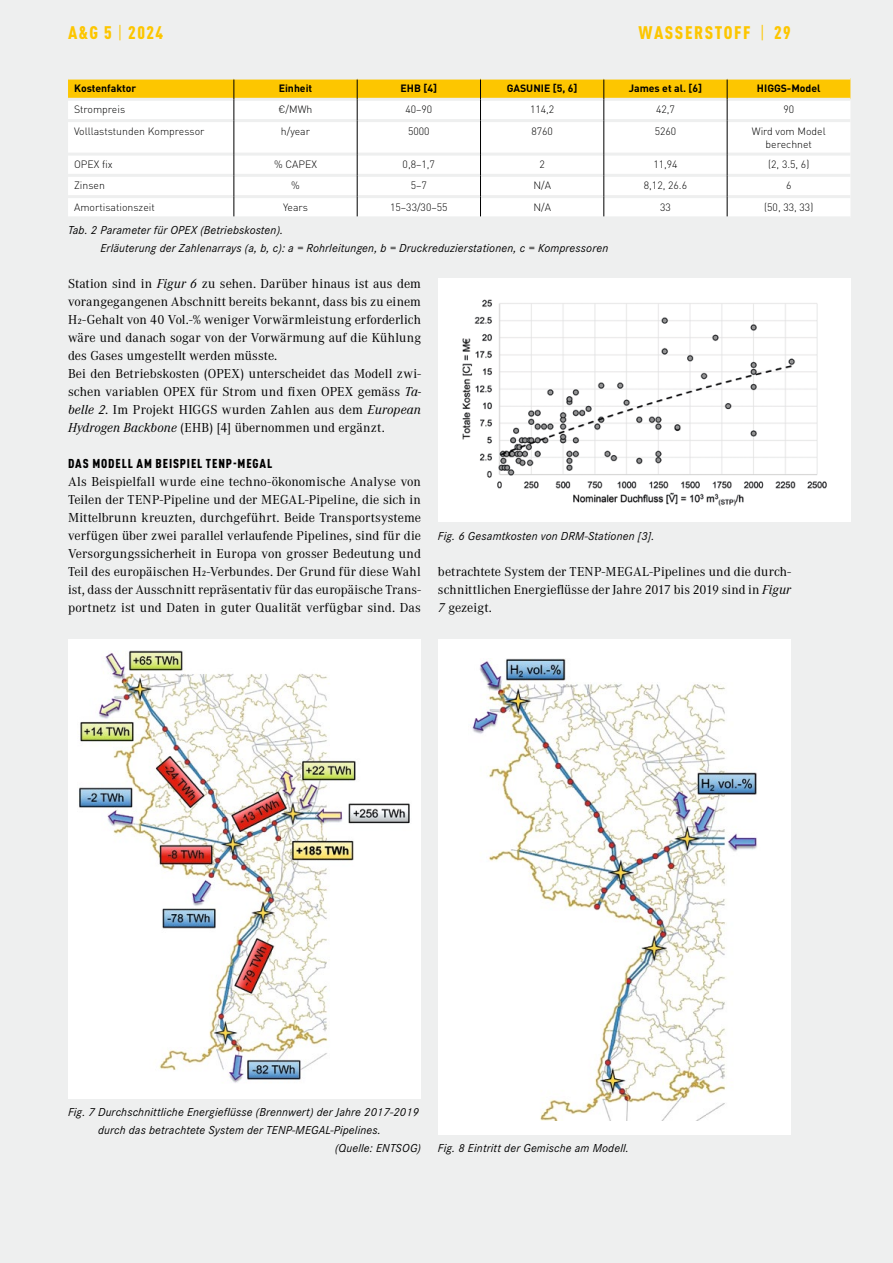
<style>
.page{position:relative;width:893px;height:1263px;background:#eeefef}
.page>*{position:absolute;margin:0;border:0;box-sizing:border-box;transform-origin:0 0}
.Rubriktitel_D_x01{font:900 condensed 18px "DINOT";letter-spacing:.09em;color:#fdc600}
.Ausgabe_x01{font:900 condensed 18px "DINOT";color:#fdc600}
.Fliesstext_D_x05{font:13.5px/18px "Corporate A";letter-spacing:.005em;color:#000;text-align:justify}
.Untertitel_2_D_x07{font:900 condensed 12.75px "DINOT";letter-spacing:.07em;color:#000}
.Legende_x11{font:italic 12px/18px "Corporate S";letter-spacing:.015em;color:#000}
.Tabellenschrift_norm{font:300 10.5px/13.5px "DINOT";color:#000;text-align:center}
.Tabellenschrift_fett{font:700 10.5px "DINOT";color:#000}
.s1{font-weight:400}
.s2{font-style:italic}
</style>
<div class="page">
<div style="left:438px;top:279px;width:412px;height:243px;background:#fff"></div>
<img style="left:462px;top:299px;width:365px;height:207px">
<div style="left:68px;top:122px;width:782px;height:94px;background:#fff"></div>
<hr style="left:68px;top:153px;width:165px;height:3px;background:#eeefef">
<hr style="left:234px;top:153px;width:123px;height:3px;background:#eeefef">
<hr style="left:358px;top:153px;width:122px;height:3px;background:#eeefef">
<hr style="left:481px;top:153px;width:122px;height:3px;background:#eeefef">
<hr style="left:604px;top:153px;width:123px;height:3px;background:#eeefef">
<hr style="left:727px;top:153px;width:123px;height:3px;background:#eeefef">
<hr style="left:68px;top:174px;width:165px;height:3px;background:#eeefef">
<hr style="left:234px;top:174px;width:123px;height:3px;background:#eeefef">
<hr style="left:358px;top:174px;width:122px;height:3px;background:#eeefef">
<hr style="left:481px;top:174px;width:122px;height:3px;background:#eeefef">
<hr style="left:604px;top:174px;width:123px;height:3px;background:#eeefef">
<hr style="left:727px;top:174px;width:123px;height:3px;background:#eeefef">
<hr style="left:68px;top:195px;width:165px;height:3px;background:#eeefef">
<hr style="left:234px;top:195px;width:123px;height:3px;background:#eeefef">
<hr style="left:358px;top:195px;width:122px;height:3px;background:#eeefef">
<hr style="left:481px;top:195px;width:122px;height:3px;background:#eeefef">
<hr style="left:604px;top:195px;width:123px;height:3px;background:#eeefef">
<hr style="left:727px;top:195px;width:123px;height:3px;background:#eeefef">
<svg style="left:68px;top:78px;width:782px;height:43px;background:#fae38f"></svg>
<hr style="left:233px;top:121px;width:1px;height:33px;background:#000">
<hr style="left:357px;top:121px;width:1px;height:33px;background:#000">
<hr style="left:480px;top:121px;width:1px;height:33px;background:#000">
<hr style="left:603px;top:121px;width:1px;height:33px;background:#000">
<hr style="left:727px;top:121px;width:1px;height:33px;background:#000">
<svg style="left:233px;top:154px;width:1px;height:62px"></svg>
<svg style="left:357px;top:154px;width:1px;height:62px"></svg>
<svg style="left:480px;top:154px;width:1px;height:62px"></svg>
<svg style="left:603px;top:154px;width:1px;height:62px"></svg>
<svg style="left:727px;top:154px;width:1px;height:62px"></svg>
<div style="left:68px;top:639px;width:353px;height:459px;background:#fff"></div>
<img style="left:79px;top:651px;width:331px;height:432px">
<div style="left:438px;top:639px;width:353px;height:495px;background:#fff"></div>
<img style="left:472px;top:658px;width:285px;height:462px">
<p class="Ausgabe_x01" style="left:68px;top:22px;width:97px">A&amp;G 5 <span class="s1">|</span> 2024</p>
<p class="Rubriktitel_D_x01" style="left:638px;top:22px;width:154px">WASSERSTOFF <span class="s1">|</span> 29</p>
<p class="Tabellenschrift_fett" style="left:74px;top:81px;width:64px">Kostenfaktor</p>
<p class="Tabellenschrift_fett" style="left:279px;top:81px;width:35px">Einheit</p>
<p class="Tabellenschrift_fett" style="left:401px;top:81px;width:38px">EHB [4]</p>
<p class="Tabellenschrift_fett" style="left:507px;top:81px;width:72px">GASUNIE [5, 6]</p>
<p class="Tabellenschrift_fett" style="left:629px;top:81px;width:75px">James et al. [6]</p>
<p class="Tabellenschrift_fett" style="left:757px;top:81px;width:65px">HIGGS-Model</p>
<p class="Tabellenschrift_norm" style="left:74px;top:102px;width:53px">Strompreis</p>
<p class="Tabellenschrift_norm" style="left:279px;top:102px;width:35px">€/MWh</p>
<p class="Tabellenschrift_norm" style="left:405px;top:102px;width:28px">40–90</p>
<p class="Tabellenschrift_norm" style="left:530px;top:102px;width:26px">114,2</p>
<p class="Tabellenschrift_norm" style="left:656px;top:102px;width:20px">42,7</p>
<p class="Tabellenschrift_norm" style="left:783px;top:102px;width:12px">90</p>
<p class="Tabellenschrift_norm" style="left:74px;top:124px;width:132px">Volllaststunden Kompressor</p>
<p class="Tabellenschrift_norm" style="left:281px;top:124px;width:31px">h/year</p>
<p class="Tabellenschrift_norm" style="left:408px;top:124px;width:23px">5000</p>
<p class="Tabellenschrift_norm" style="left:531px;top:124px;width:23px">8760</p>
<p class="Tabellenschrift_norm" style="left:655px;top:124px;width:23px">5260</p>
<p class="Tabellenschrift_norm" style="left:752px;top:124px;width:75px">Wird vom Model berechnet</p>
<p class="Tabellenschrift_norm" style="left:74px;top:157px;width:40px">OPEX fix</p>
<p class="Tabellenschrift_norm" style="left:274px;top:157px;width:44px">% CAPEX</p>
<p class="Tabellenschrift_norm" style="left:403px;top:157px;width:34px">0,8–1,7</p>
<p class="Tabellenschrift_norm" style="left:539px;top:157px;width:7px">2</p>
<p class="Tabellenschrift_norm" style="left:653px;top:157px;width:26px">11,94</p>
<p class="Tabellenschrift_norm" style="left:768px;top:157px;width:43px">(2, 3.5, 6)</p>
<p class="Tabellenschrift_norm" style="left:74px;top:178px;width:32px">Zinsen</p>
<p class="Tabellenschrift_norm" style="left:291px;top:178px;width:10px">%</p>
<p class="Tabellenschrift_norm" style="left:411px;top:178px;width:18px">5–7</p>
<p class="Tabellenschrift_norm" style="left:533px;top:178px;width:19px">N/A</p>
<p class="Tabellenschrift_norm" style="left:644px;top:178px;width:45px">8,12, 26.6</p>
<p class="Tabellenschrift_norm" style="left:786px;top:178px;width:7px">6</p>
<p class="Tabellenschrift_norm" style="left:74px;top:200px;width:82px">Amortisationszeit</p>
<p class="Tabellenschrift_norm" style="left:283px;top:200px;width:26px">Years</p>
<p class="Tabellenschrift_norm" style="left:390px;top:200px;width:59px">15–33/30–55</p>
<p class="Tabellenschrift_norm" style="left:533px;top:200px;width:19px">N/A</p>
<p class="Tabellenschrift_norm" style="left:660px;top:200px;width:12px">33</p>
<p class="Tabellenschrift_norm" style="left:764px;top:200px;width:51px">(50, 33, 33)</p>
<p class="Legende_x11" style="left:100px;top:220px;width:509px;text-indent:-32px">Tab. 2 Parameter für OPEX (Betriebskosten).<br>Erläuterung der Zahlenarrays (a, b, c): a = Rohrleitungen, b = Druckreduzierstationen, c = Kompressoren</p>
<p class="Fliesstext_D_x05" style="left:68px;top:274px;width:354px">Station sind in <span class="s2">Figur 6</span> zu sehen. Darüber hinaus ist aus dem vorangegangenen Abschnitt bereits bekannt, dass bis zu einem H₂-Gehalt von 40 Vol.-% weniger Vorwärmleistung erforderlich wäre und danach sogar von der Vorwärmung auf die Kühlung des Gases umgestellt werden müsste.</p>
<p class="Fliesstext_D_x05" style="left:68px;top:364px;width:355px">Bei den Betriebskosten (OPEX) unterscheidet das Modell zwi&shy;schen variablen OPEX für Strom und fixen OPEX gemäss <span class="s2">Ta&shy;belle 2</span>. Im Projekt HIGGS wurden Zahlen aus dem <span class="s2">European Hydrogen Backbone</span> (EHB) [4] übernommen und ergänzt.</p>
<p class="Untertitel_2_D_x07" style="left:68px;top:456px;width:206px">DAS MODELL AM BEISPIEL TENP-MEGAL</p>
<p class="Fliesstext_D_x05" style="left:68px;top:472px;width:354px">Als Beispielfall wurde eine techno-ökonomische Analyse von Teilen der TENP-Pipeline und der MEGAL-Pipeline, die sich in Mittelbrunn kreuzten, durchgeführt. Beide Transportsysteme verfügen über zwei parallel verlaufende Pipelines, sind für die Versorgungssicherheit in Europa von grosser Bedeutung und Teil des europäischen H₂-Verbundes. Der Grund für diese Wahl ist, dass der Ausschnitt repräsentativ für das europäische Trans&shy;portnetz ist und Daten in guter Qualität verfügbar sind. Das</p>
<p class="Legende_x11" style="left:438px;top:526px;width:218px">Fig. 6 Gesamtkosten von DRM-Stationen [3].</p>
<p class="Fliesstext_D_x05" style="left:438px;top:562px;width:354px">betrachtete System der TENP-MEGAL-Pipelines und die durch&shy;schnittlichen Energieflüsse der Jahre 2017 bis 2019 sind in <span class="s2">Figur 7</span> gezeigt.</p>
<p class="Legende_x11" style="left:68px;top:1102px;width:352px">Fig. 7 Durchschnittliche Energieflüsse (Brennwert) der Jahre 2017-2019</p>
<p class="Legende_x11" style="left:98px;top:1120px;width:284px">durch das betrachtete System der TENP-MEGAL-Pipelines.</p>
<p class="Legende_x11" style="left:335px;top:1138px;width:87px">(Quelle: ENTSOG)</p>
<p class="Legende_x11" style="left:438px;top:1138px;width:192px">Fig. 8 Eintritt der Gemische am Modell.</p>
</div>
